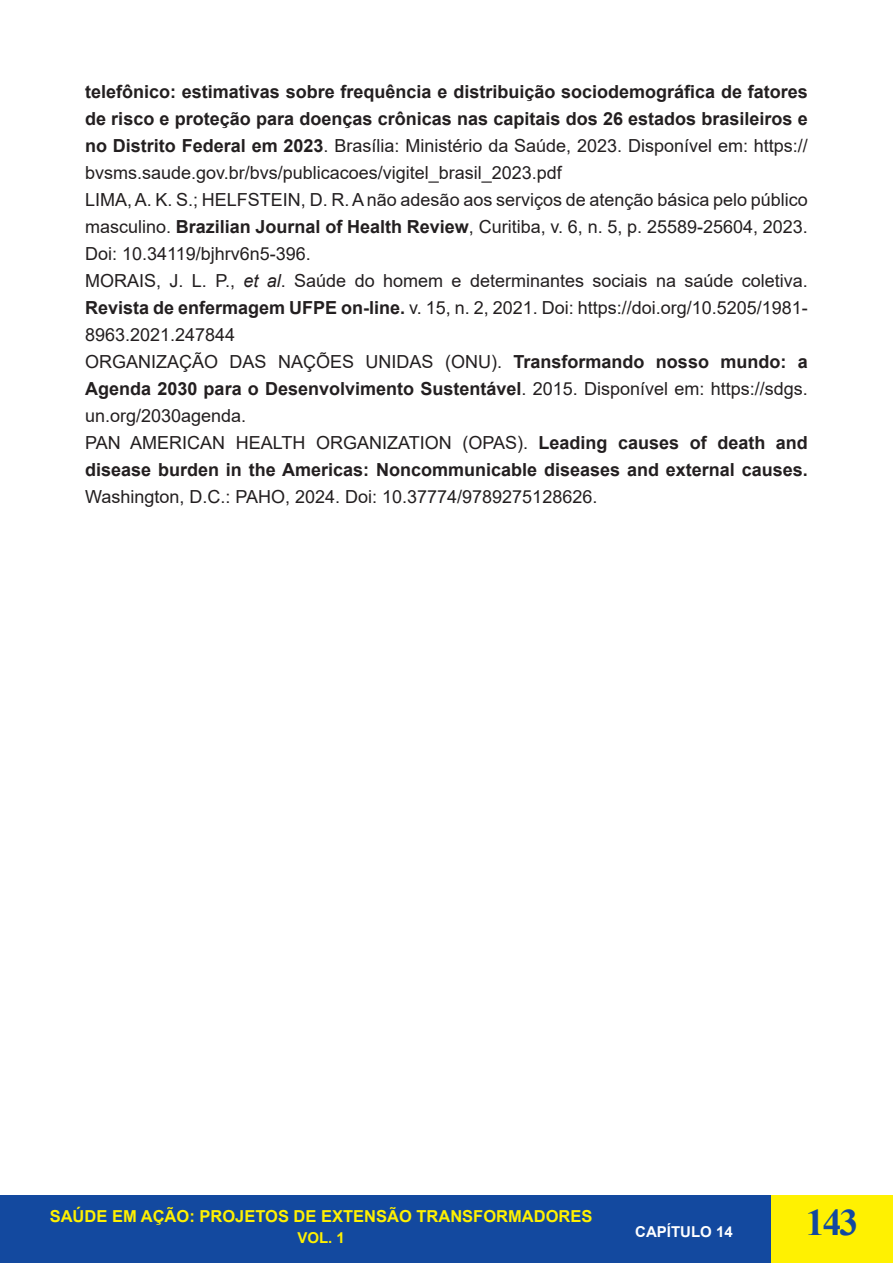
<style>
.page{position:relative;width:893px;height:1263px;background:#fff}
.page>*{position:absolute;margin:0;border:0;box-sizing:border-box;transform-origin:0 0}
.t1{font:700 37.5px "Times New Roman";color:#13499f}
.t2{font:18px/27px "Arial";color:#231f20;text-align:justify}
.t3{font:700 18px/27px "Arial";color:#231f20;text-align:justify}
.t4{font:700 16.5px "Arial";color:#fff101}
.t5{font:700 15px "Arial";color:#fff}
.t6{font:700 15px "Arial";color:#fff101}
.s1{font-weight:400}
.s2{font-weight:700}
.s3{font-style:italic}
</style>
<div class="page">
<div style="left:0;top:1196px;width:893px;height:67px;background:#13499f"></div>
<hr style="left:0;top:1196px;width:1px;height:67px;background:#fff101">
<div style="left:771px;top:1196px;width:122px;height:67px;background:#fff101"></div>
<p class="t3" style="left:85px;top:79px;width:724px">telefônico: estimativas sobre frequência e distribuição sociodemográfica de fatores de risco e proteção para doenças crônicas nas capitais dos 26 estados brasileiros e no Distrito Federal em 2023<span class="s1">. Brasília: Ministério da Saúde, 2023. Disponível em: https:// bvsms.saude.gov.br/bvs/publicacoes/vigitel_brasil_2023.pdf</span></p>
<p class="t2" style="left:85px;top:186px;width:724px">LIMA, A. K. S.; HELFSTEIN, D. R. A não adesão aos serviços de atenção básica pelo público masculino. <span class="s2">Brazilian Journal of Health Review</span>, Curitiba, v. 6, n. 5, p. 25589-25604, 2023.<br>Doi: 10.34119/bjhrv6n5-396.</p>
<p class="t2" style="left:85px;top:267px;width:724px">MORAIS, J. L. P., <span class="s3">et al</span>. Saúde do homem e determinantes sociais na saúde coletiva.<br><span class="s2">Revista de enfermagem UFPE on-line.</span> v. 15, n. 2, 2021. Doi: https://doi.org/10.5205/1981- 8963.2021.247844</p>
<p class="t2" style="left:85px;top:348px;width:724px">ORGANIZAÇÃO DAS NAÇÕES UNIDAS (ONU). <span class="s2">Transformando nosso mundo: a Agenda 2030 para o Desenvolvimento Sustentável</span>. 2015. Disponível em: https://sdgs. un.org/2030agenda.</p>
<p class="t3" style="left:85px;top:430px;width:724px"><span class="s1">PAN AMERICAN HEALTH ORGANIZATION (OPAS).</span> Leading causes of death and disease burden in the Americas: Noncommunicable diseases and external causes.<br><span class="s1">Washington, D.C.: PAHO, 2024. Doi: 10.37774/9789275128626.</span></p>
<p class="t4" style="left:50px;top:1205px;width:544px">SAÚDE EM AÇÃO: PROJETOS DE EXTENSÃO TRANSFORMADORES</p>
<p class="t6" style="left:297px;top:1227px;width:49px">VOL. 1</p>
<p class="t5" style="left:635px;top:1221px;width:99px">CAPÍTULO 14</p>
<h1 class="t1" style="left:806px;top:1195px;width:54px">143</h1>
</div>
